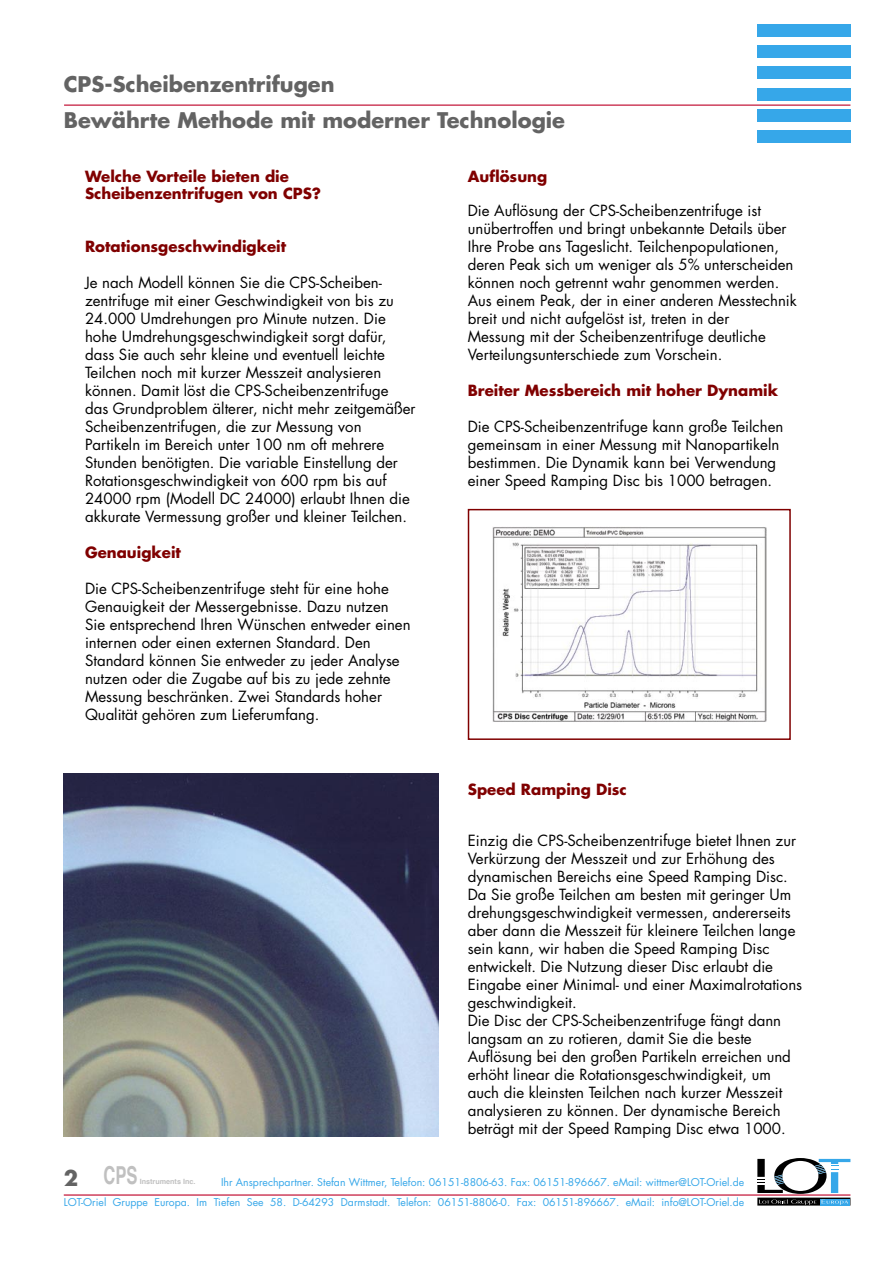
<style>
.page{position:relative;width:893px;height:1263px;background:#fff}
.page>*{position:absolute;margin:0;border:0;box-sizing:border-box;transform-origin:0 0}
.t1{font:700 24.75px "Helvetica";color:#c0c0c0;scale:.67 1}
.t2{font:700 21px/36px "Futura";color:#636363}
.Fließtext{font:15px/18px "Futura";color:#000}
.Unterüberschrift{font:700 15px/16.5px "Futura";color:#800000}
.Überschrift_2{font:700 15px "Futura";color:#800000}
.t3{font:10.5px "Futura";color:#36a7e9}
.t4{font:700 7.2px "Helvetica";color:#c0c0c0}
</style>
<div class="page">
<div style="left:757px;top:24px;width:93px;height:13px;background:#36a7e9"></div>
<div style="left:757px;top:45px;width:93px;height:13px;background:#36a7e9"></div>
<div style="left:757px;top:66px;width:93px;height:13px;background:#36a7e9"></div>
<div style="left:757px;top:88px;width:93px;height:13px;background:#36a7e9"></div>
<div style="left:757px;top:109px;width:93px;height:13px;background:#36a7e9"></div>
<div style="left:757px;top:130px;width:93px;height:13px;background:#36a7e9"></div>
<hr style="left:64px;top:105px;width:786px;height:1px;background:#be0027">
<hr style="left:64px;top:1194px;width:786px;height:1px;background:#be0027">
<svg style="left:757px;top:1158px;width:93px;height:47px"></svg>
<img style="left:64px;top:773px;width:374px;height:363px">
<img style="left:492px;top:527px;width:274px;height:195px">
<div style="left:468px;top:509px;width:323px;height:231px;border:1px solid #800000"></div>
<h2 class="t2" style="left:64px;top:65px;width:503px">CPS-Scheibenzentrifugen<br>Bewährte Methode mit moderner Technologie</h2>
<p class="Unterüberschrift" style="left:85px;top:168px;width:237px">Welche Vorteile bieten die<br>Scheibenzentrifugen von CPS?</p>
<p class="Überschrift_2" style="left:85px;top:236px;width:203px">Rotationsgeschwindigkeit</p>
<p class="Fließtext" style="left:85px;top:273px;width:332px">Je nach Modell können Sie die CPS-Scheiben&shy;zentrifuge mit einer Geschwindigkeit von bis zu 24.000 Umdrehungen pro Minute nutzen. Die hohe Umdrehungsgeschwindigkeit sorgt dafür, dass Sie auch sehr kleine und eventuell leichte Teilchen noch mit kurzer Messzeit analysieren können. Damit löst die CPS-Scheibenzentrifuge das Grundproblem älterer, nicht mehr zeitgemäßer Scheibenzentrifugen, die zur Messung von Partikeln im Bereich unter 100 nm oft mehrere Stunden benötigten. Die variable Einstellung der Rotationsgeschwindigkeit von 600 rpm bis auf 24000 rpm (Modell DC 24000) erlaubt Ihnen die akkurate Vermessung großer und kleiner Teilchen.</p>
<p class="Überschrift_2" style="left:85px;top:542px;width:97px">Genauigkeit</p>
<p class="Fließtext" style="left:85px;top:579px;width:327px">Die CPS-Scheibenzentrifuge steht für eine hohe Genauigkeit der Messergebnisse. Dazu nutzen Sie entsprechend Ihren Wünschen entweder einen internen oder einen externen Standard. Den Standard können Sie entweder zu jeder Analyse nutzen oder die Zugabe auf bis zu jede zehnte Messung beschränken. Zwei Standards hoher Qualität gehören zum Lieferumfang.</p>
<p class="Unterüberschrift" style="left:468px;top:168px;width:81px">Auflösung</p>
<p class="Fließtext" style="left:468px;top:201px;width:331px">Die Auflösung der CPS-Scheibenzentrifuge ist unübertroffen und bringt unbekannte Details über Ihre Probe ans Tageslicht. Teilchenpopulationen, deren Peak sich um weniger als 5% unterscheiden können noch getrennt wahr genommen werden.<br>Aus einem Peak, der in einer anderen Messtechnik breit und nicht aufgelöst ist, treten in der<br>Messung mit der Scheibenzentrifuge deutliche Verteilungsunterschiede zum Vorschein.</p>
<p class="Überschrift_2" style="left:468px;top:380px;width:312px">Breiter Messbereich mit hoher Dynamik</p>
<p class="Fließtext" style="left:468px;top:417px;width:317px">Die CPS-Scheibenzentrifuge kann große Teilchen gemeinsam in einer Messung mit Nanopartikeln bestimmen. Die Dynamik kann bei Verwendung einer Speed Ramping Disc bis 1000 betragen.</p>
<p class="Unterüberschrift" style="left:468px;top:780px;width:161px">Speed Ramping Disc</p>
<p class="Fließtext" style="left:468px;top:831px;width:336px">Einzig die CPS-Scheibenzentrifuge bietet Ihnen zur Verkürzung der Messzeit und zur Erhöhung des dynamischen Bereichs eine Speed Ramping Disc.<br>Da Sie große Teilchen am besten mit geringer Um drehungsgeschwindigkeit vermessen, andererseits aber dann die Messzeit für kleinere Teilchen lange sein kann, wir haben die Speed Ramping Disc entwickelt. Die Nutzung dieser Disc erlaubt die Eingabe einer Minimal- und einer Maximalrotations geschwindigkeit.</p>
<p class="Fließtext" style="left:468px;top:1011px;width:325px">Die Disc der CPS-Scheibenzentrifuge fängt dann langsam an zu rotieren, damit Sie die beste Auflösung bei den großen Partikeln erreichen und erhöht linear die Rotationsgeschwindigkeit, um auch die kleinsten Teilchen nach kurzer Messzeit analysieren zu können. Der dynamische Bereich beträgt mit der Speed Ramping Disc etwa 1000.</p>
<h1 class="t1" style="left:64px;top:1159px;width:111px"><sub>2</sub> CPS</h1>
<p class="t4" style="left:140px;top:1177px;width:57px">Instruments Inc.</p>
<p class="t3" style="left:221px;top:1175px;width:525px">Ihr Ansprechpartner. Stefan Wittmer, Telefon: 06151-8806-63. Fax: 06151-896667. eMail: wittmer@LOT-Oriel.de</p>
<p class="t3" style="left:64px;top:1195px;width:682px">LOT-Oriel Gruppe Europa. Im Tiefen See 58. D-64293 Darmstadt. Telefon: 06151-8806-0. Fax: 06151-896667. eMail: info@LOT-Oriel.de</p>
</div>
